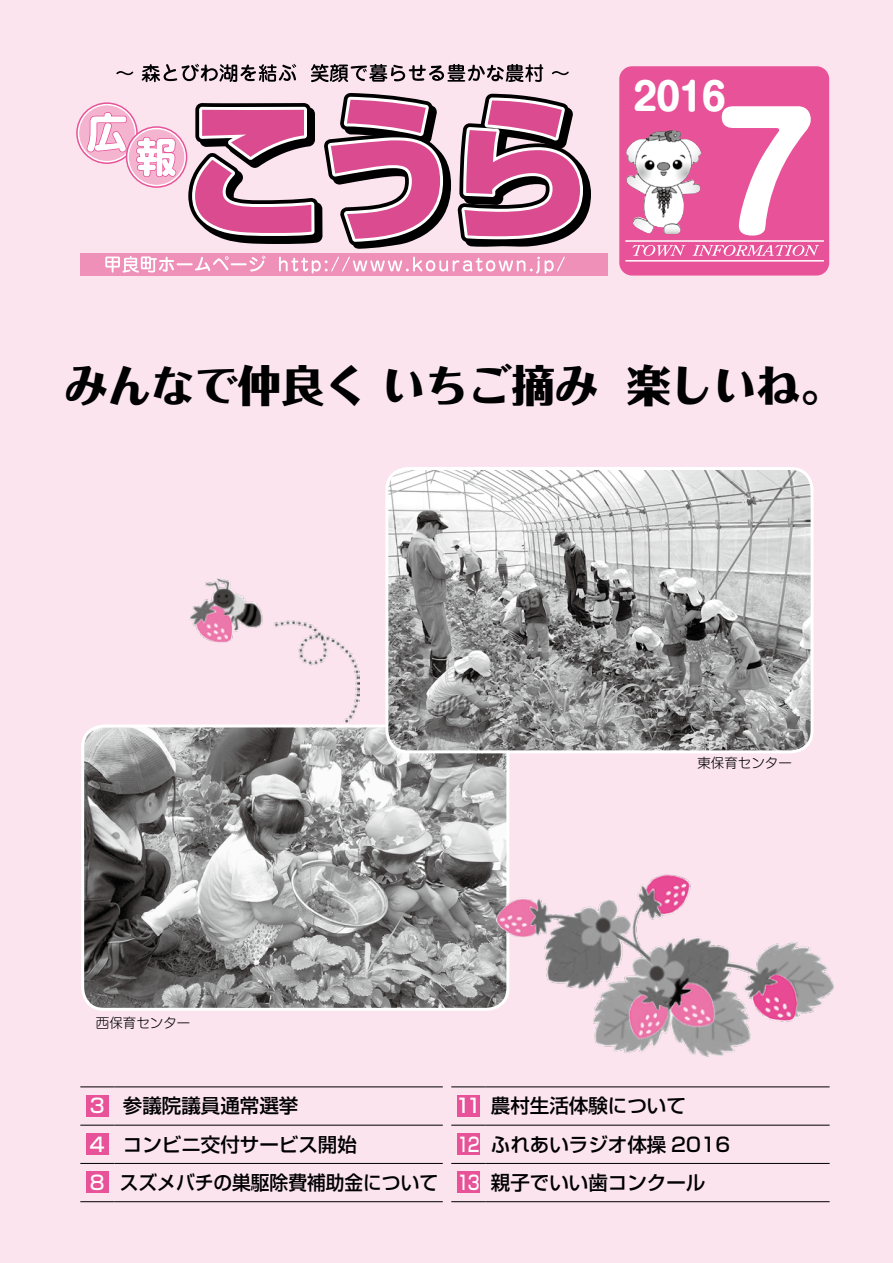
<style>
.page{position:relative;width:893px;height:1263px;background:#fbe4ee}
.page>*{position:absolute;margin:0;border:0;box-sizing:border-box;transform-origin:0 0}
.t1{font:700 154.5px "Shin M Go Pro";color:#fff}
.t2{font:800 43.2px "Folk";color:#000}
.t3{font:700 37.5px "Shin M Go Pro";color:#fff}
.t4{font:500 19.5px/38.2px "Shin Go Pro";color:#000}
.t5{font:300 13.5px "Shin M Go";color:#000}
.s1{color:#fff}
</style>
<div class="page">
<svg style="left:116px;top:71px;width:17px;height:4px"></svg>
<svg style="left:142px;top:64px;width:154px;height:18px"></svg>
<svg style="left:311px;top:64px;width:232px;height:18px"></svg>
<svg style="left:552px;top:71px;width:17px;height:4px"></svg>
<svg style="left:458px;top:94px;width:133px;height:153px"></svg>
<div style="left:80px;top:253px;width:528px;height:23px;background:#ef90b9"></div>
<div style="left:619px;top:66px;width:210px;height:210px;background:#e85298;border-radius:13px"></div>
<svg style="left:632px;top:245px;width:54px;height:11px"></svg>
<svg style="left:692px;top:245px;width:127px;height:11px"></svg>
<hr style="left:625px;top:240px;width:199px;height:2px;background:#fff">
<hr style="left:625px;top:260px;width:199px;height:2px;background:#fff">
<svg style="left:105px;top:256px;width:161px;height:17px"></svg>
<svg style="left:279px;top:257px;width:286px;height:17px"></svg>
<svg style="left:76px;top:93px;width:375px;height:156px"></svg>
<div style="left:457px;top:1171px;width:23px;height:22px;background:#e85298"></div>
<div style="left:457px;top:1133px;width:23px;height:21px;background:#e85298"></div>
<div style="left:457px;top:1094px;width:23px;height:22px;background:#e85298"></div>
<div style="left:86px;top:1171px;width:23px;height:22px;background:#e85298"></div>
<div style="left:86px;top:1133px;width:23px;height:21px;background:#e85298"></div>
<div style="left:86px;top:1094px;width:23px;height:22px;background:#e85298"></div>
<img style="left:626px;top:130px;width:58px;height:104px">
<img style="left:85px;top:728px;width:420px;height:279px">
<div style="left:81px;top:724px;width:428px;height:287px;border:3px solid #fff;border-radius:21px"></div>
<hr style="left:80px;top:1086px;width:34px;height:1px;background:#000">
<hr style="left:114px;top:1086px;width:329px;height:1px;background:#000">
<hr style="left:451px;top:1086px;width:34px;height:1px;background:#000">
<hr style="left:485px;top:1086px;width:345px;height:1px;background:#000">
<hr style="left:80px;top:1125px;width:34px;height:1px;background:#000">
<hr style="left:114px;top:1125px;width:329px;height:1px;background:#000">
<hr style="left:451px;top:1125px;width:34px;height:1px;background:#000">
<hr style="left:485px;top:1125px;width:345px;height:1px;background:#000">
<hr style="left:80px;top:1163px;width:34px;height:1px;background:#000">
<hr style="left:114px;top:1163px;width:329px;height:1px;background:#000">
<hr style="left:451px;top:1163px;width:34px;height:1px;background:#000">
<hr style="left:485px;top:1163px;width:345px;height:1px;background:#000">
<hr style="left:80px;top:1201px;width:34px;height:1px;background:#000">
<hr style="left:114px;top:1201px;width:329px;height:1px;background:#000">
<hr style="left:451px;top:1201px;width:34px;height:1px;background:#000">
<hr style="left:485px;top:1201px;width:345px;height:1px;background:#000">
<img style="left:387px;top:471px;width:423px;height:281px">
<div style="left:385px;top:467px;width:429px;height:286px;border:3px solid #fff;border-radius:21px"></div>
<img style="left:496px;top:846px;width:338px;height:210px">
<img style="left:190px;top:577px;width:169px;height:145px">
<h3 class="t3" style="left:633px;top:66px;width:94px">2016</h3>
<h1 class="t1" style="left:716px;top:47px;width:102px">7</h1>
<h2 class="t2" style="left:65px;top:355px;width:780px">みんなで仲良く いちご摘み 楽しいね。</h2>
<p class="t5" style="left:96px;top:1013px;width:96px">西保育センター</p>
<p class="t5" style="left:697px;top:753px;width:96px">東保育センター</p>
<p class="t4" style="left:90px;top:1084px;width:210px"><span class="s1">3</span> 参議院議員通常選挙</p>
<p class="t4" style="left:455px;top:1084px;width:232px"><span class="s1">11</span> 農村生活体験について</p>
<p class="t4" style="left:90px;top:1123px;width:268px"><span class="s1">4</span> コンビニ交付サービス開始</p>
<p class="t4" style="left:90px;top:1123px;width:642px;text-indent:367px"><span class="s1">12</span> ふれあいラジオ体操 2016<br><span class="s1">8</span> スズメバチの巣駆除費補助金について <span class="s1">13</span> 親子でいい歯コンクール</p>
</div>
